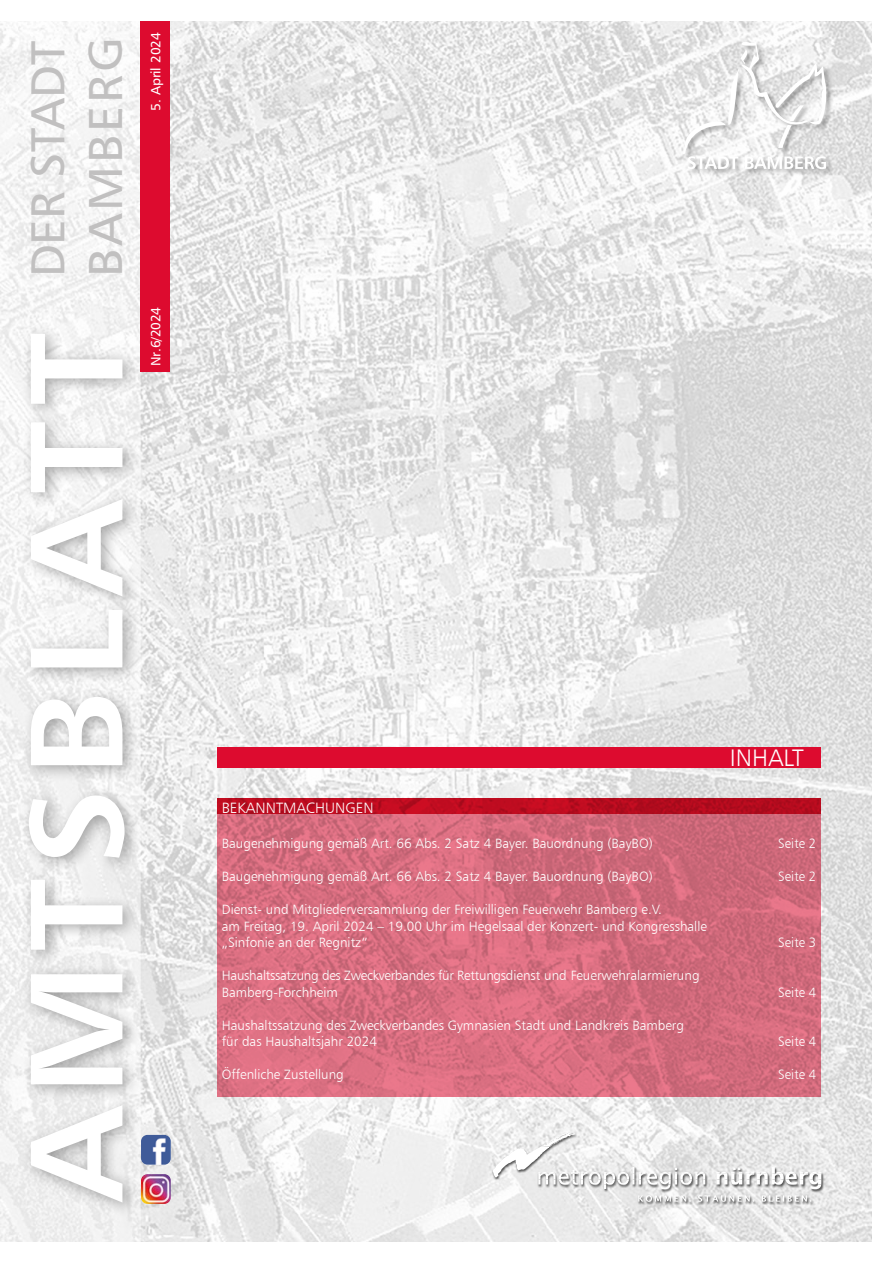
<style>
.page{position:relative;width:893px;height:1263px;background:#fff}
.page>*{position:absolute;margin:0;border:0;box-sizing:border-box;transform-origin:0 0}
.t1{font:132px "Humanist 777 BT Bold B";letter-spacing:.09em;color:#fff;scale:1.05 1}
.t2{font:48px/57.6px "Humanist 777 BT Roman B";letter-spacing:.025em;color:#c1c0c0}
._11_Amt_Copy{font:24px "Humanist 777 BT Light B";color:#fff}
._11_Amt_Copy-2{font:15px "Humanist 777 BT Light B";color:#fff}
._11_Amt_Copy-3{font:13.5px/16.5px "Humanist 777 BT Light B";color:#fff}
._11_Amt_Copy-4{font:13.5px "Humanist 777 BT Light B";letter-spacing:-.02em;color:#fff}
.t3{font:13.5px "Humanist 777 BT Roman B";letter-spacing:-.02em;color:#fff}
</style>
<div class="page">
<img style="left:0;top:21px;width:872px;height:1221px">
<div style="left:140px;top:21px;width:30px;height:351px;background:#dd0b2f"></div>
<div style="left:682px;top:41px;width:151px;height:135px;background:#000;opacity:.33"></div>
<svg style="left:683px;top:41px;width:143px;height:128px"></svg>
<div style="left:20px;top:323px;width:123px;height:896px;background:#000;opacity:.33"></div>
<div style="left:492px;top:1131px;width:332px;height:74px;background:#000;opacity:.66"></div>
<svg style="left:638px;top:1195px;width:173px;height:7px"></svg>
<svg style="left:493px;top:1132px;width:328px;height:57px"></svg>
<svg style="left:218px;top:798px;width:603px;height:299px;background:#d36779"></svg>
<div style="left:218px;top:747px;width:603px;height:20px;background:#dd0b2f"></div>
<img style="left:141px;top:1135px;width:30px;height:30px">
<img style="left:141px;top:1174px;width:30px;height:30px">
<p class="t2" style="left:18px;top:277px;width:242px;rotate:-90deg">DER STADT<br>BAMBERG</p>
<p class="t1" style="left:-7px;top:1202px;width:829px;rotate:-90deg">AMTSBLATT</p>
<p class="t3" style="left:147px;top:111px;width:80px;rotate:-90deg">5. April 2024</p>
<p class="t3" style="left:147px;top:366px;width:60px;rotate:-90deg">Nr.6/2024</p>
<p class="_11_Amt_Copy" style="left:730px;top:743px;width:75px">INHALT</p>
<p class="_11_Amt_Copy-2" style="left:222px;top:798px;width:153px">BEKANNTMACHUNGEN</p>
<p class="_11_Amt_Copy-3" style="left:222px;top:835px;width:432px">Baugenehmigung gemäß Art. 66 Abs. 2 Satz 4 Bayer. Bauordnung (BayBO)</p>
<p class="_11_Amt_Copy-3" style="left:778px;top:835px;width:40px">Seite 2</p>
<p class="_11_Amt_Copy-3" style="left:222px;top:868px;width:432px">Baugenehmigung gemäß Art. 66 Abs. 2 Satz 4 Bayer. Bauordnung (BayBO)</p>
<p class="_11_Amt_Copy-3" style="left:778px;top:868px;width:40px">Seite 2</p>
<p class="_11_Amt_Copy-3" style="left:222px;top:901px;width:487px">Dienst- und Mitgliederversammlung der Freiwilligen Feuerwehr Bamberg e.V.<br>am Freitag, 19. April 2024 – 19.00 Uhr im Hegelsaal der Konzert- und Kongresshalle „Sinfonie an der Regnitz“</p>
<p class="_11_Amt_Copy-3" style="left:778px;top:934px;width:40px">Seite 3</p>
<p class="_11_Amt_Copy-4" style="left:222px;top:967px;width:479px">Haushaltssatzung des Zweckverbandes für Rettungsdienst und Feuerwehralarmierung</p>
<p class="_11_Amt_Copy-3" style="left:222px;top:983px;width:118px">Bamberg-Forchheim</p>
<p class="_11_Amt_Copy-3" style="left:778px;top:983px;width:40px">Seite 4</p>
<p class="_11_Amt_Copy-3" style="left:222px;top:1016px;width:464px">Haushaltssatzung des Zweckverbandes Gymnasien Stadt und Landkreis Bamberg für das Haushaltsjahr 2024</p>
<p class="_11_Amt_Copy-3" style="left:778px;top:1033px;width:40px">Seite 4</p>
<p class="_11_Amt_Copy-3" style="left:222px;top:1066px;width:123px">Öffenliche Zustellung</p>
<p class="_11_Amt_Copy-3" style="left:778px;top:1066px;width:40px">Seite 4</p>
</div>
